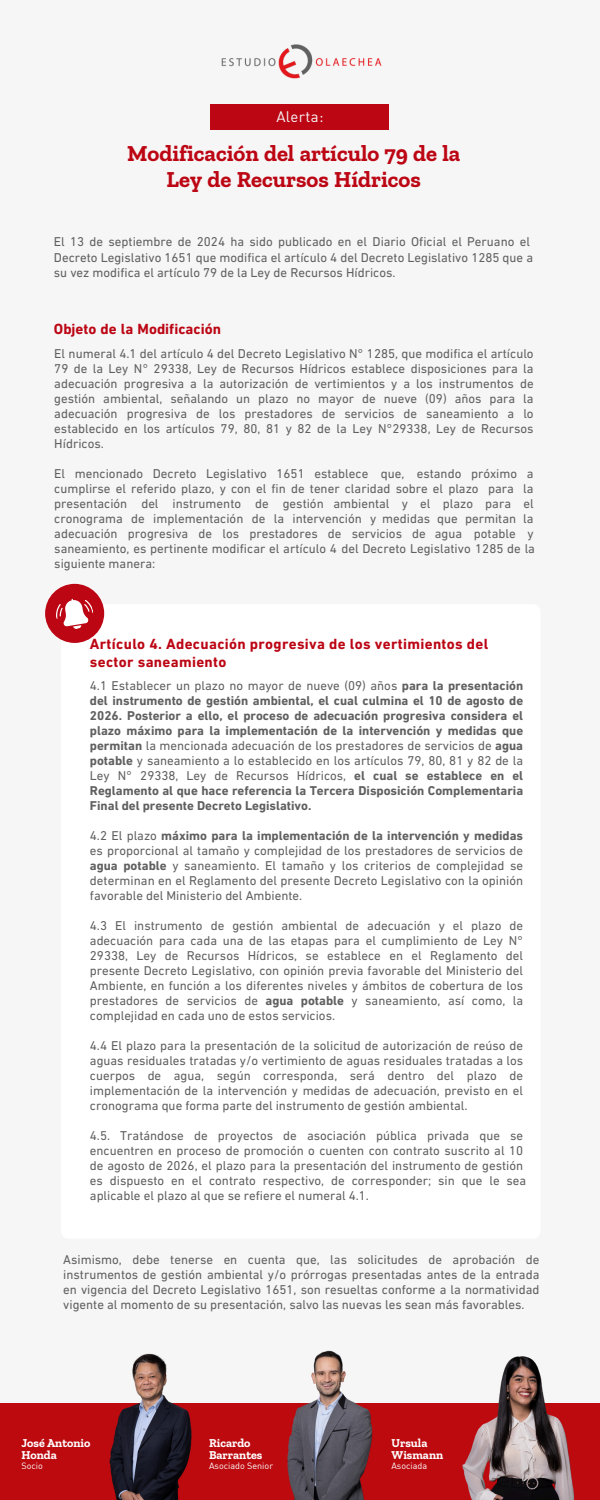
<style>
.page{position:relative;width:600px;height:1500px;background:#f6f6f6}
.page>*{position:absolute;margin:0;border:0;box-sizing:border-box;transform-origin:0 0}
.t1{font:700 22.7px/26.2px "Zilla Slab";color:#bc0614;text-align:center}
.t2{font:700 15px/17.2px "DIN Next LT Pro";letter-spacing:.02em;color:#bc0614}
.t3{font:700 15px "DIN Next LT Pro";color:#bc0614}
.t4{font:15px "DIN Regular Alternate";letter-spacing:.02em;color:#f6f6f6}
.t5{font:13px/15px "DIN Next LT Pro";color:#606060;text-align:justify}
.t6{font:700 13px/15px "DIN Next LT Pro";color:#606060;text-align:justify}
.t7{font:700 12px/12px "Zilla Slab";color:#fff}
.t8{font:9px "DIN Regular Alternate";color:#fff}
.s1{font-weight:400}
.s2{font-weight:700}
</style>
<div class="page">
<img style="left:221px;top:44px;width:161px;height:35px">
<div style="left:45px;top:584px;width:59px;height:59px;background:#bc0614;border-radius:50%"></div>
<svg style="left:56px;top:598px;width:37px;height:31px"></svg>
<div style="left:211px;top:105px;width:178px;height:25px;background:#bc0614"></div>
<div style="left:0;top:1403px;width:600px;height:97px;background:#bc0a0f"></div>
<img style="left:109px;top:1353px;width:83px;height:147px">
<img style="left:287px;top:1350px;width:86px;height:150px">
<img style="left:462px;top:1356px;width:113px;height:144px">
<h1 class="t4" style="left:276px;top:108px;width:49px">Alerta:</h1>
<h5 class="t1" style="left:127px;top:140px;width:335px">Modificación del artículo 79 de la<br>Ley de Recursos Hídricos</h5>
<h5 class="t5" style="left:54px;top:235px;width:481px;line-height:15.6px;text-align:left">El 13 de septiembre de 2024 ha sido publicado en el Diario Oficial el Peruano el<br>Decreto Legislativo 1651 que modifica el artículo 4 del Decreto Legislativo 1285 que a su vez modifica el artículo 79 de la Ley de Recursos Hídricos.</h5>
<h5 class="t3" style="left:54px;top:323px;width:169px">Objeto de la Modificación</h5>
<h5 class="t5" style="left:54px;top:347px;width:481px">El numeral 4.1 del artículo 4 del Decreto Legislativo N° 1285, que modifica el artículo 79 de la Ley N° 29338, Ley de Recursos Hídricos establece disposiciones para la adecuación progresiva a la autorización de vertimientos y a los instrumentos de gestión ambiental, señalando un plazo no mayor de nueve (09) años para la adecuación progresiva de los prestadores de servicios de saneamiento a lo establecido en los artículos 79, 80, 81 y 82 de la Ley N°29338, Ley de Recursos Hídricos.</h5>
<h5 class="t5" style="left:54px;top:466px;width:482px">El mencionado Decreto Legislativo 1651 establece que, estando próximo a cumplirse el referido plazo, y con el fin de tener claridad sobre el plazo para la presentación del instrumento de gestión ambiental y el plazo para el cronograma de implementación de la intervención y medidas que permitan la adecuación progresiva de los prestadores de servicios de agua potable y saneamiento, es pertinente modificar el artículo 4 del Decreto Legislativo 1285 de la siguiente manera:</h5>
<h5 class="t2" style="left:90px;top:637px;width:400px">Artículo 4. Adecuación progresiva de los vertimientos del sector saneamiento</h5>
<h5 class="t6" style="left:90px;top:679px;width:435px"><span class="s1">4.1 Establecer un plazo no mayor de nueve (09) años</span> para la presentación del instrumento de gestión ambiental, el cual culmina el 10 de agosto de 2026. Posterior a ello, el proceso de adecuación progresiva considera el plazo máximo para la implementación de la intervención y medidas que permitan <span class="s1">la mencionada adecuación de los prestadores de servicios de</span> agua potable <span class="s1">y saneamiento a lo establecido en los artículos 79, 80, 81 y 82 de la Ley N° 29338, Ley de Recursos Hídricos,</span> el cual se establece en el Reglamento al que hace referencia la Tercera Disposición Complementaria Final del presente Decreto Legislativo.</h5>
<h5 class="t5" style="left:90px;top:829px;width:435px">4.2 El plazo <span class="s2">máximo para la implementación de la intervención y medidas </span>es proporcional al tamaño y complejidad de los prestadores de servicios de <span class="s2">agua potable</span> y saneamiento. El tamaño y los criterios de complejidad se determinan en el Reglamento del presente Decreto Legislativo con la opinión favorable del Ministerio del Ambiente.</h5>
<h5 class="t5" style="left:90px;top:919px;width:435px">4.3 El instrumento de gestión ambiental de adecuación y el plazo de adecuación para cada una de las etapas para el cumplimiento de Ley N° 29338, Ley de Recursos Hídricos, se establece en el Reglamento del presente Decreto Legislativo, con opinión previa favorable del Ministerio del Ambiente, en función a los diferentes niveles y ámbitos de cobertura de los prestadores de servicios de <span class="s2">agua potable</span> y saneamiento, así como, la complejidad en cada uno de estos servicios.</h5>
<h5 class="t5" style="left:90px;top:1039px;width:435px">4.4 El plazo para la presentación de la solicitud de autorización de reúso de aguas residuales tratadas y/o vertimiento de aguas residuales tratadas a los cuerpos de agua, según corresponda, será dentro del plazo de implementación de la intervención y medidas de adecuación, previsto en el cronograma que forma parte del instrumento de gestión ambiental.</h5>
<h5 class="t5" style="left:90px;top:1129px;width:438px;text-align:left">4.5. Tratándose de proyectos de asociación pública privada que se encuentren en proceso de promoción o cuenten con contrato suscrito al 10 de agosto de 2026, el plazo para la presentación del instrumento de gestión es dispuesto en el contrato respectivo, de corresponder; sin que le sea aplicable el plazo al que se refiere el numeral 4.1.</h5>
<h4 class="t5" style="left:63px;top:1253px;width:478px">Asimismo, debe tenerse en cuenta que, las solicitudes de aprobación de instrumentos de gestión ambiental y/o prórrogas presentadas antes de la entrada en vigencia del Decreto Legislativo 1651, son resueltas conforme a la normatividad vigente al momento de su presentación, salvo las nuevas les sean más favorables.</h4>
<p class="t7" style="left:21px;top:1436px;width:71px">José Antonio<br>Honda</p>
<p class="t8" style="left:21px;top:1460px;width:23px">Socio</p>
<h4 class="t7" style="left:209px;top:1437px;width:55px">Ricardo<br>Barrantes</h4>
<p class="t8" style="left:209px;top:1461px;width:66px">Asociado Senior</p>
<h4 class="t7" style="left:391px;top:1437px;width:53px">Ursula<br>Wismann</h4>
<p class="t8" style="left:391px;top:1461px;width:37px">Asociada</p>
</div>
